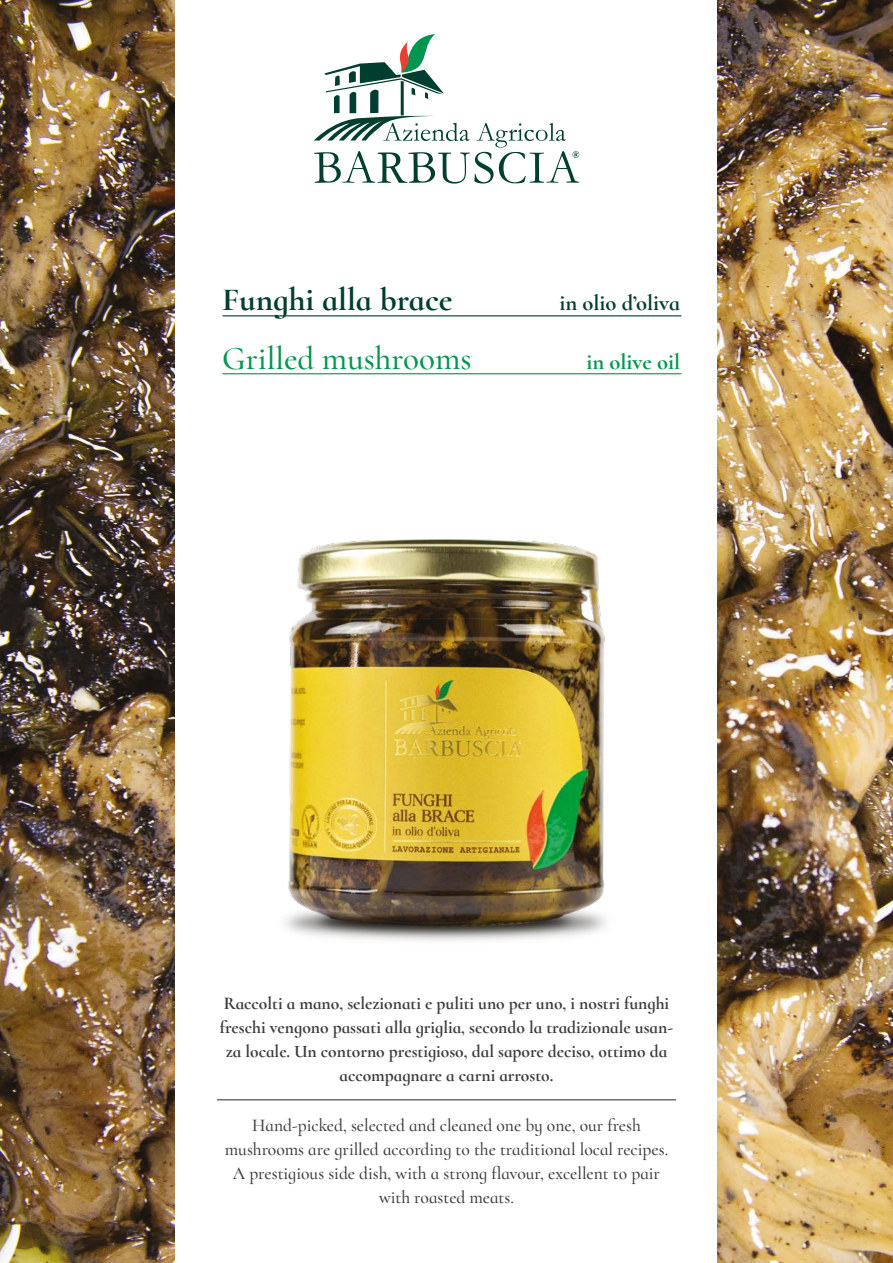
<style>
.page{position:relative;width:893px;height:1263px;background:#fff}
.page>*{position:absolute;margin:0;border:0;box-sizing:border-box;transform-origin:0 0}
.t1{font:500 33px "Cormorant Infant";color:#00964f}
.t2{font:700 33px "Cormorant Infant";color:#003e30}
.t3{font:700 22.5px "Cormorant Infant";color:#003e30}
.t4{font:700 22.5px "Cormorant Infant";color:#00964f}
.t5{font:700 18px/24px "Cormorant Infant";color:#3c3c3b;text-align:center}
.t6{font:500 18px/24px "Cormorant Infant";color:#3c3c3b;text-align:center}
</style>
<div class="page">
<img style="left:0;top:0;width:893px;height:1263px">
<div style="left:176px;top:0;width:541px;height:1263px;background:#fff"></div>
<svg style="left:314px;top:34px;width:265px;height:150px"></svg>
<img style="left:285px;top:539px;width:321px;height:402px">
<hr style="left:223px;top:315px;width:458px;height:1px;background:#003e30">
<hr style="left:223px;top:373px;width:458px;height:1px;background:#00964f">
<hr style="left:217px;top:1099px;width:459px;height:1px;background:#3c3c3b">
<h1 class="t2" style="left:222px;top:279px;width:232px">Funghi alla brace</h1>
<h1 class="t1" style="left:222px;top:338px;width:251px">Grilled mushrooms</h1>
<p class="t3" style="left:560px;top:288px;width:122px">in olio d’oliva</p>
<p class="t4" style="left:587px;top:347px;width:95px">in olive oil</p>
<p class="t5" style="left:220px;top:991px;width:455px">Raccolti a mano, selezionati e puliti uno per uno, i nostri funghi freschi vengono passati alla griglia, secondo la tradizionale usan&shy;za locale. Un contorno prestigioso, dal sapore deciso, ottimo da accompagnare a carni arrosto.</p>
<p class="t6" style="left:225px;top:1113px;width:445px">Hand-picked, selected and cleaned one by one, our fresh mushrooms are grilled according to the traditional local recipes.<br>A prestigious side dish, with a strong flavour, excellent to pair with roasted meats.</p>
</div>
